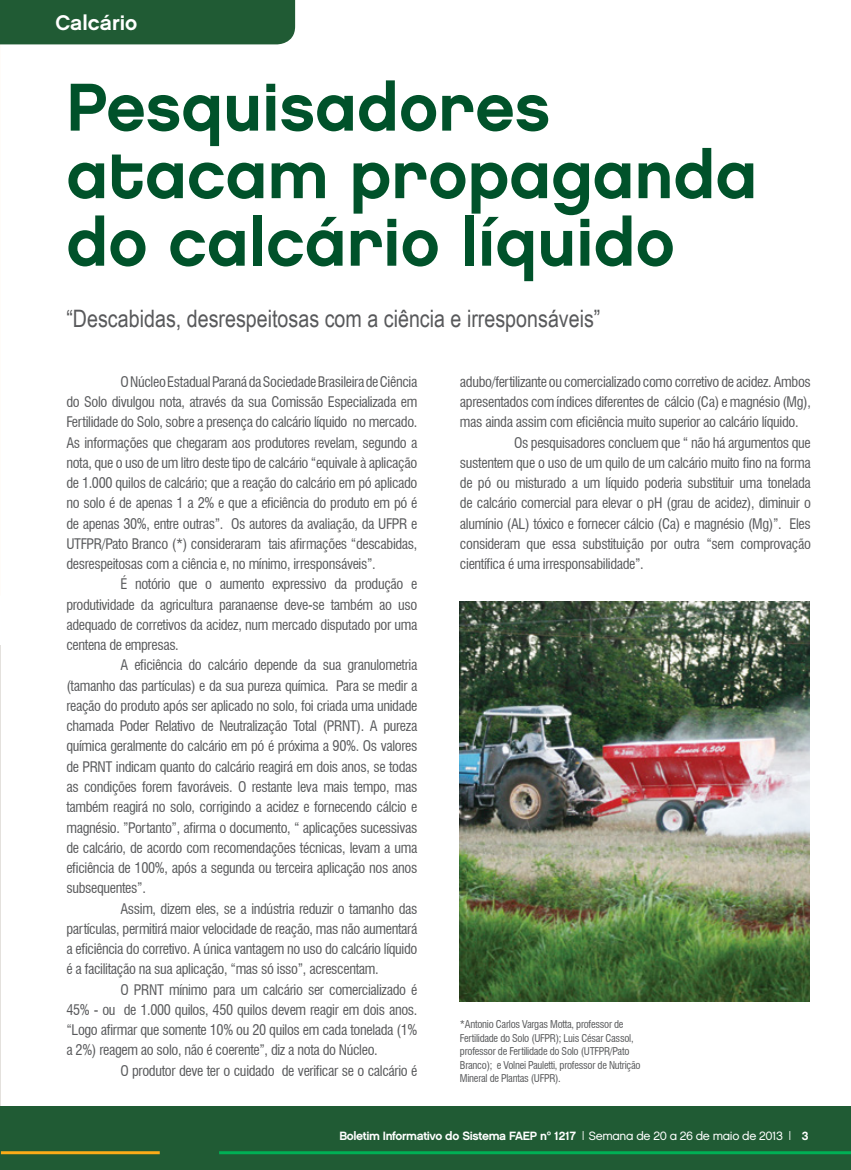
<style>
.page{position:relative;width:851px;height:1170px;background:#fff}
.page>*{position:absolute;margin:0;border:0;box-sizing:border-box;transform-origin:0 0}
.t1{font:67.5px/67.5px "Chalet New York Nineteen Eighty";color:#00522a}
.t2{font:24px "Arial Narrow";color:#58595b}
.t3{font:21px "Chalet New York Nineteen Sixty";color:#fff}
.t4{font:condensed 14.25px/20.2px "Swiss 721 BT";letter-spacing:-.025em;color:#58595b;text-align:justify}
.t5{font:12px "Chalet New York Nineteen Sixty";letter-spacing:-.03em;color:#fff}
.t6{font:condensed 10.5px/13.5px "Swiss 721 BT";letter-spacing:-.025em;color:#58595b}
.s1{font-family:"Chalet London Nineteen Eighty"}
</style>
<div class="page">
<div style="left:0;top:1106px;width:850px;height:63px;background:#205b34"></div>
<hr style="left:1px;top:1151px;width:159px;height:3px;background:#fbac18">
<hr style="left:219px;top:1151px;width:631px;height:3px;background:#00b055">
<svg style="left:0;top:645px;width:1px;height:461px"></svg>
<div style="left:0;top:0;width:295px;height:45px;background:#205b34"></div>
<img style="left:460px;top:601px;width:349px;height:399px">
<p class="t3" style="left:55px;top:10px;width:83px">Calcário</p>
<p class="t1" style="left:66px;top:73px;width:692px">Pesquisadores atacam propaganda do calcário líquido</p>
<p class="t2" style="left:66px;top:301px;width:535px">“Descabidas, desrespeitosas com a ciência e irresponsáveis”</p>
<p class="t4" style="left:66px;top:371px;width:352px;text-indent:54px">O Núcleo Estadual Paraná da Sociedade Brasileira de Ciência do Solo divulgou nota, através da sua Comissão Especializada em Fertilidade do Solo, sobre a presença do calcário líquido no mercado.<br>As informações que chegaram aos produtores revelam, segundo a nota, que o uso de um litro deste tipo de calcário “equivale à aplicação de 1.000 quilos de calcário; que a reação do calcário em pó aplicado no solo é de apenas 1 a 2% e que a eficiência do produto em pó é de apenas 30%, entre outras”. Os autores da avaliação, da UFPR e UTFPR/Pato Branco (*) consideraram tais afirmações “descabidas, desrespeitosas com a ciência e, no mínimo, irresponsáveis”.</p>
<p class="t4" style="left:66px;top:574px;width:352px;text-indent:54px">É notório que o aumento expressivo da produção e produtividade da agricultura paranaense deve-se também ao uso adequado de corretivos da acidez, num mercado disputado por uma centena de empresas.</p>
<p class="t4" style="left:66px;top:655px;width:352px;text-indent:54px">A eficiência do calcário depende da sua granulometria (tamanho das partículas) e da sua pureza química. Para se medir a reação do produto após ser aplicado no solo, foi criada uma unidade chamada Poder Relativo de Neutralização Total (PRNT). A pureza química geralmente do calcário em pó é próxima a 90%. Os valores de PRNT indicam quanto do calcário reagirá em dois anos, se todas as condições forem favoráveis. O restante leva mais tempo, mas também reagirá no solo, corrigindo a acidez e fornecendo cálcio e magnésio. ”Portanto”, afirma o documento, “ aplicações sucessivas de calcário, de acordo com recomendações técnicas, levam a uma eficiência de 100%, após a segunda ou terceira aplicação nos anos subsequentes”.</p>
<p class="t4" style="left:66px;top:898px;width:352px;text-indent:54px">Assim, dizem eles, se a indústria reduzir o tamanho das partículas, permitirá maior velocidade de reação, mas não aumentará a eficiência do corretivo. A única vantagem no uso do calcário líquido é a facilitação na sua aplicação, “mas só isso”, acrescentam.</p>
<p class="t4" style="left:66px;top:979px;width:352px;text-indent:54px">O PRNT mínimo para um calcário ser comercializado é 45% - ou de 1.000 quilos, 450 quilos devem reagir em dois anos. “Logo afirmar que somente 10% ou 20 quilos em cada tonelada (1% a 2%) reagem ao solo, não é coerente”, diz a nota do Núcleo.</p>
<p class="t4" style="left:120px;top:1060px;width:298px">O produtor deve ter o cuidado de verificar se o calcário é</p>
<p class="t4" style="left:460px;top:371px;width:352px">adubo/fertilizante ou comercializado como corretivo de acidez. Ambos apresentados com índices diferentes de cálcio (Ca) e magnésio (Mg), mas ainda assim com eficiência muito superior ao calcário líquido.</p>
<p class="t4" style="left:460px;top:432px;width:352px;text-indent:54px">Os pesquisadores concluem que “ não há argumentos que sustentem que o uso de um quilo de um calcário muito fino na forma de pó ou misturado a um líquido poderia substituir uma tonelada de calcário comercial para elevar o pH (grau de acidez), diminuir o alumínio (AL) tóxico e fornecer cálcio (Ca) e magnésio (Mg)”. Eles consideram que essa substituição por outra “sem comprovação científica é uma irresponsabilidade”.</p>
<p class="t6" style="left:460px;top:1017px;width:182px">*Antonio Carlos Vargas Motta, professor de Fertilidade do Solo (UFPR); Luis César Cassol, professor de Fertilidade do Solo (UTFPR/Pato Branco); e Volnei Pauletti, professor de Nutrição Mineral de Plantas (UFPR).</p>
<p class="t5" style="left:339px;top:1128px;width:470px">Boletim Informativo do Sistema FAEP nº 1217 | <span class="s1">Semana de 20 a 26 de maio de 2013</span> | 3</p>
</div>
